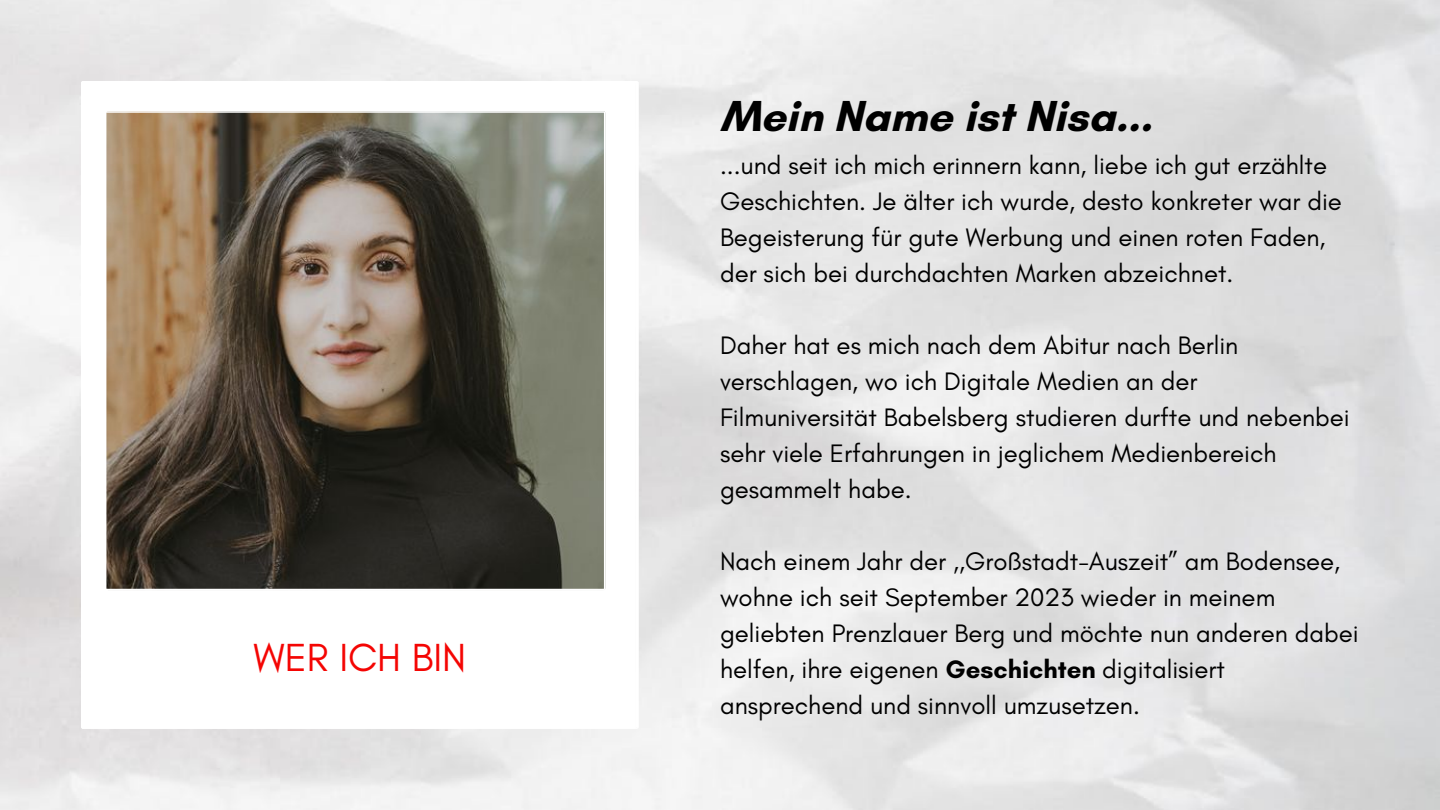
<style>
.page{position:relative;width:1440px;height:810px;background:#fff}
.page>*{position:absolute;margin:0;border:0;box-sizing:border-box;transform-origin:0 0}
.t1{font:700 44.2px "Glacial Indifference";color:#000}
.t2{font:39.9px "Glacial Indifference";color:#f40503}
.t3{font:25.8px/36px "Glacial Indifference";color:#000}
.s1{font-weight:700}
</style>
<div class="page">
<svg style="left:106px;top:81px;width:533px;height:647px"></svg>
<h1 class="t2" style="left:253px;top:633px;width:214px">WER ICH BIN</h1>
<p class="t1" style="left:720px;top:89px;width:434px">Mein Name ist Nisa...</p>
<p class="t3" style="left:720px;top:147px;width:624px">...und seit ich mich erinnern kann, liebe ich gut erzählte Geschichten. Je älter ich wurde, desto konkreter war die Begeisterung für gute Werbung und einen roten Faden, der sich bei durchdachten Marken abzeichnet.</p>
<p class="t3" style="left:720px;top:327px;width:631px">Daher hat es mich nach dem Abitur nach Berlin verschlagen, wo ich Digitale Medien an der Filmuniversität Babelsberg studieren durfte und nebenbei sehr viele Erfahrungen in jeglichem Medienbereich gesammelt habe.</p>
<p class="t3" style="left:720px;top:543px;width:640px">Nach einem Jahr der ,,Großstadt-Auszeit” am Bodensee, wohne ich seit September 2023 wieder in meinem geliebten Prenzlauer Berg und möchte nun anderen dabei helfen, ihre eigenen <span class="s1">Geschichten</span> digitalisiert ansprechend und sinnvoll umzusetzen.</p>
</div>
